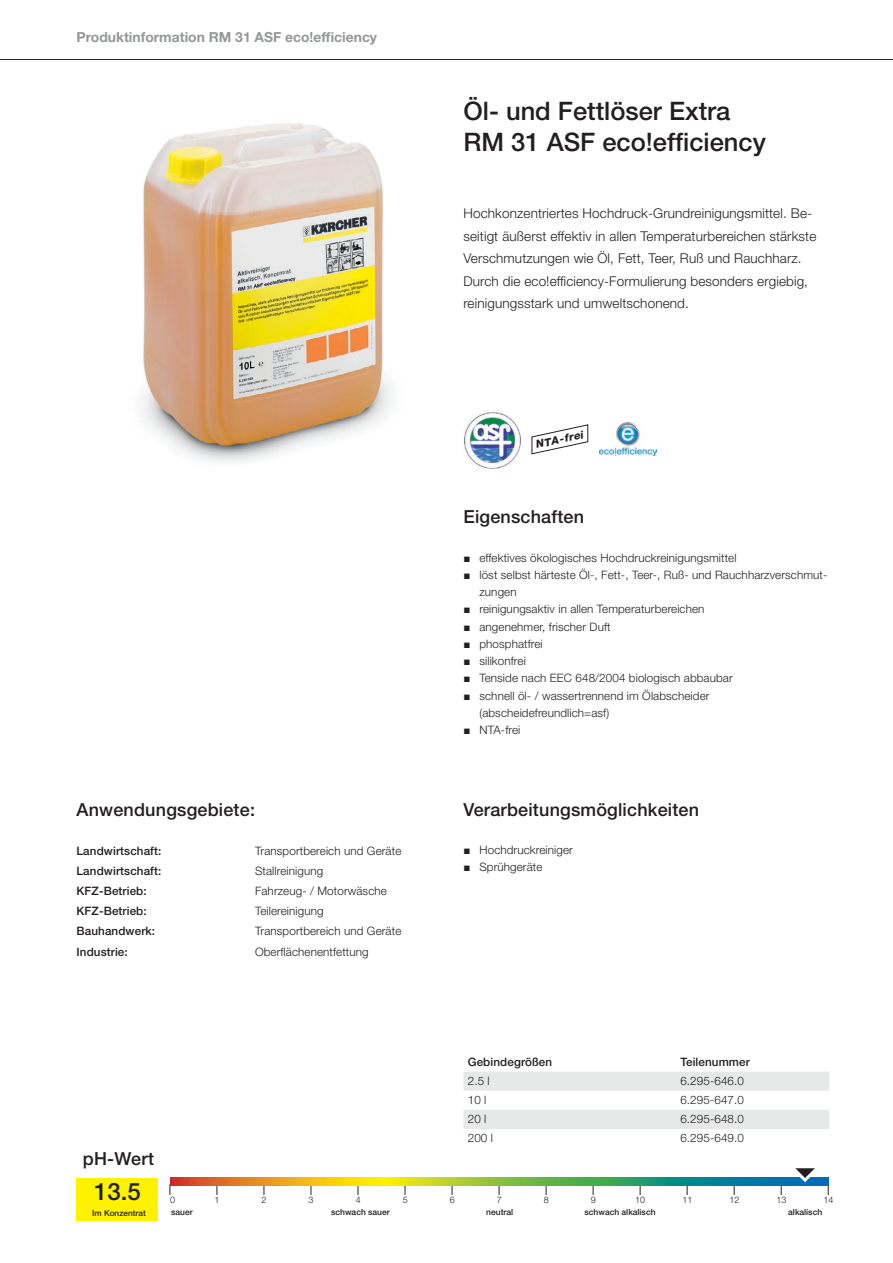
<style>
.page{position:relative;width:893px;height:1263px;background:#fff}
.page>*{position:absolute;margin:0;border:0;box-sizing:border-box;transform-origin:0 0}
.t1{font:500 25.5px/30.6px "Helvetica Neue LT Pro";color:#231f20}
.t2{font:500 24px "Helvetica Neue LT Pro";color:#231f20}
.t3{font:500 18px "Helvetica Neue LT Pro";letter-spacing:.01em;color:#231f20}
.t4{font:700 13.8px "Helvetica Neue LT Pro";color:#949698}
.t5{font:300 13.5px/22.5px "Helvetica Neue LT Pro";letter-spacing:.01em;color:#231f20}
.t6{font:300 11.7px/17.2px "Helvetica Neue LT Pro";letter-spacing:.01em;color:#231f20}
.t7{font:500 11.7px "Helvetica Neue LT Pro";letter-spacing:.01em;color:#231f20}
.t8{font:italic 800 10.8px "Helvetica Neue LT";color:#231f20}
.t9{font:300 9px "Helvetica Neue LT Pro";color:#231f20}
.t10{font:500 8.4px "Helvetica Neue LT Pro";color:#231f20}
.t11{font:500 8.25px "Helvetica Neue LT Pro";color:#231f20}
.s1{font-family:"Arial";font-weight:400}
</style>
<div class="page">
<hr style="left:0;top:59px;width:893px;height:1px;background:#1a171c">
<img style="left:142px;top:123px;width:250px;height:339px">
<img style="left:463px;top:410px;width:57px;height:58px">
<svg style="left:531px;top:424px;width:57px;height:30px"></svg>
<img style="left:600px;top:423px;width:56px;height:33px">
<div style="left:77px;top:1178px;width:81px;height:42px;background:#fff200"></div>
<svg style="left:170px;top:1178px;width:611px;height:8px"></svg>
<svg style="left:781px;top:1168px;width:48px;height:27px"></svg>
<svg style="left:463px;top:1072px;width:366px;height:57px"></svg>
<p class="t4" style="left:77px;top:28px;width:302px">Produktinformation RM 31 ASF eco!efficiency</p>
<h3 class="t3" style="left:77px;top:798px;width:180px">Anwendungsgebiete:</h3>
<p class="t7" style="left:77px;top:843px;width:86px">Landwirtschaft:</p>
<p class="t6" style="left:255px;top:841px;width:148px">Transportbereich und Geräte</p>
<p class="t7" style="left:77px;top:863px;width:86px">Landwirtschaft:</p>
<p class="t6" style="left:255px;top:862px;width:70px">Stallreinigung</p>
<p class="t7" style="left:77px;top:884px;width:72px">KFZ-Betrieb:</p>
<p class="t6" style="left:255px;top:882px;width:133px">Fahrzeug- / Motorwäsche</p>
<p class="t7" style="left:77px;top:904px;width:72px">KFZ-Betrieb:</p>
<p class="t6" style="left:255px;top:902px;width:70px">Teilereinigung</p>
<p class="t7" style="left:77px;top:924px;width:80px">Bauhandwerk:</p>
<p class="t6" style="left:255px;top:922px;width:148px">Transportbereich und Geräte</p>
<p class="t7" style="left:77px;top:944px;width:53px">Industrie:</p>
<p class="t6" style="left:255px;top:942px;width:115px">Oberflächenentfettung</p>
<h1 class="t1" style="left:463px;top:96px;width:304px">Öl- und Fettlöser Extra<br>RM 31 ASF eco!efficiency</h1>
<p class="t5" style="left:463px;top:202px;width:354px">Hochkonzentriertes Hochdruck-Grundreinigungsmittel. Be&shy;seitigt äußerst effektiv in allen Temperaturbereichen stärkste Verschmutzungen wie Öl, Fett, Teer, Ruß und Rauchharz.<br>Durch die eco!efficiency-Formulierung besonders ergiebig, reinigungsstark und umweltschonend.</p>
<p class="t8" style="left:534px;top:438px;width:50px;rotate:-12deg">NTA-frei</p>
<h3 class="t3" style="left:463px;top:506px;width:122px">Eigenschaften</h3>
<p class="t6" style="left:463px;top:549px;width:275px"><span class="s1">■</span> effektives ökologisches Hochdruckreinigungsmittel</p>
<p class="t6" style="left:479px;top:566px;width:349px;text-indent:-16px"><span class="s1">■</span> löst selbst härteste Öl-, Fett-, Teer-, Ruß- und Rauchharzverschmut&shy;zungen</p>
<p class="t6" style="left:463px;top:600px;width:243px"><span class="s1">■</span> reinigungsaktiv in allen Temperaturbereichen</p>
<p class="t6" style="left:463px;top:618px;width:149px"><span class="s1">■</span> angenehmer, frischer Duft</p>
<p class="t6" style="left:463px;top:635px;width:81px"><span class="s1">■</span> phosphatfrei</p>
<p class="t6" style="left:463px;top:652px;width:64px"><span class="s1">■</span> silikonfrei</p>
<p class="t6" style="left:463px;top:669px;width:271px"><span class="s1">■</span> Tenside nach EEC 648/2004 biologisch abbaubar</p>
<p class="t6" style="left:479px;top:687px;width:232px;text-indent:-16px"><span class="s1">■</span> schnell öl- / wassertrennend im Ölabscheider (abscheidefreundlich=asf)</p>
<p class="t6" style="left:463px;top:721px;width:58px"><span class="s1">■</span> NTA-frei</p>
<h3 class="t3" style="left:463px;top:798px;width:237px">Verarbeitungsmöglichkeiten</h3>
<p class="t6" style="left:463px;top:841px;width:111px"><span class="s1">■</span> Hochdruckreiniger</p>
<p class="t6" style="left:463px;top:858px;width:80px"><span class="s1">■</span> Sprühgeräte</p>
<p class="t7" style="left:468px;top:1055px;width:86px">Gebindegrößen</p>
<p class="t7" style="left:680px;top:1055px;width:71px">Teilenummer</p>
<p class="t6" style="left:468px;top:1072px;width:24px">2.5 l</p>
<p class="t6" style="left:680px;top:1072px;width:65px">6.295-646.0</p>
<p class="t6" style="left:468px;top:1091px;width:20px">10 l</p>
<p class="t6" style="left:680px;top:1091px;width:65px">6.295-647.0</p>
<p class="t6" style="left:468px;top:1110px;width:20px">20 l</p>
<p class="t6" style="left:680px;top:1110px;width:65px">6.295-648.0</p>
<p class="t6" style="left:468px;top:1129px;width:27px">200 l</p>
<p class="t6" style="left:680px;top:1129px;width:65px">6.295-649.0</p>
<h3 class="t3" style="left:83px;top:1148px;width:73px">pH-Wert</h3>
<h2 class="t2" style="left:94px;top:1177px;width:48px">13.5</h2>
<p class="t9" style="left:170px;top:1194px;width:7px">0</p>
<p class="t9" style="left:215px;top:1194px;width:7px">1</p>
<p class="t9" style="left:262px;top:1194px;width:7px">2</p>
<p class="t9" style="left:309px;top:1194px;width:7px">3</p>
<p class="t9" style="left:356px;top:1194px;width:7px">4</p>
<p class="t9" style="left:403px;top:1194px;width:7px">5</p>
<p class="t9" style="left:450px;top:1194px;width:7px">6</p>
<p class="t9" style="left:497px;top:1194px;width:7px">7</p>
<p class="t9" style="left:544px;top:1194px;width:7px">8</p>
<p class="t9" style="left:591px;top:1194px;width:7px">9</p>
<p class="t9" style="left:635px;top:1194px;width:12px">10</p>
<p class="t9" style="left:682px;top:1194px;width:12px">11</p>
<p class="t9" style="left:729px;top:1194px;width:12px">12</p>
<p class="t9" style="left:776px;top:1194px;width:12px">13</p>
<p class="t9" style="left:823px;top:1194px;width:12px">14</p>
<p class="t11" style="left:92px;top:1208px;width:55px">Im Konzentrat</p>
<p class="t10" style="left:171px;top:1207px;width:23px">sauer</p>
<p class="t10" style="left:331px;top:1207px;width:60px">schwach sauer</p>
<p class="t10" style="left:486px;top:1207px;width:28px">neutral</p>
<p class="t10" style="left:584px;top:1207px;width:73px">schwach alkalisch</p>
<p class="t10" style="left:788px;top:1207px;width:35px">alkalisch</p>
</div>
